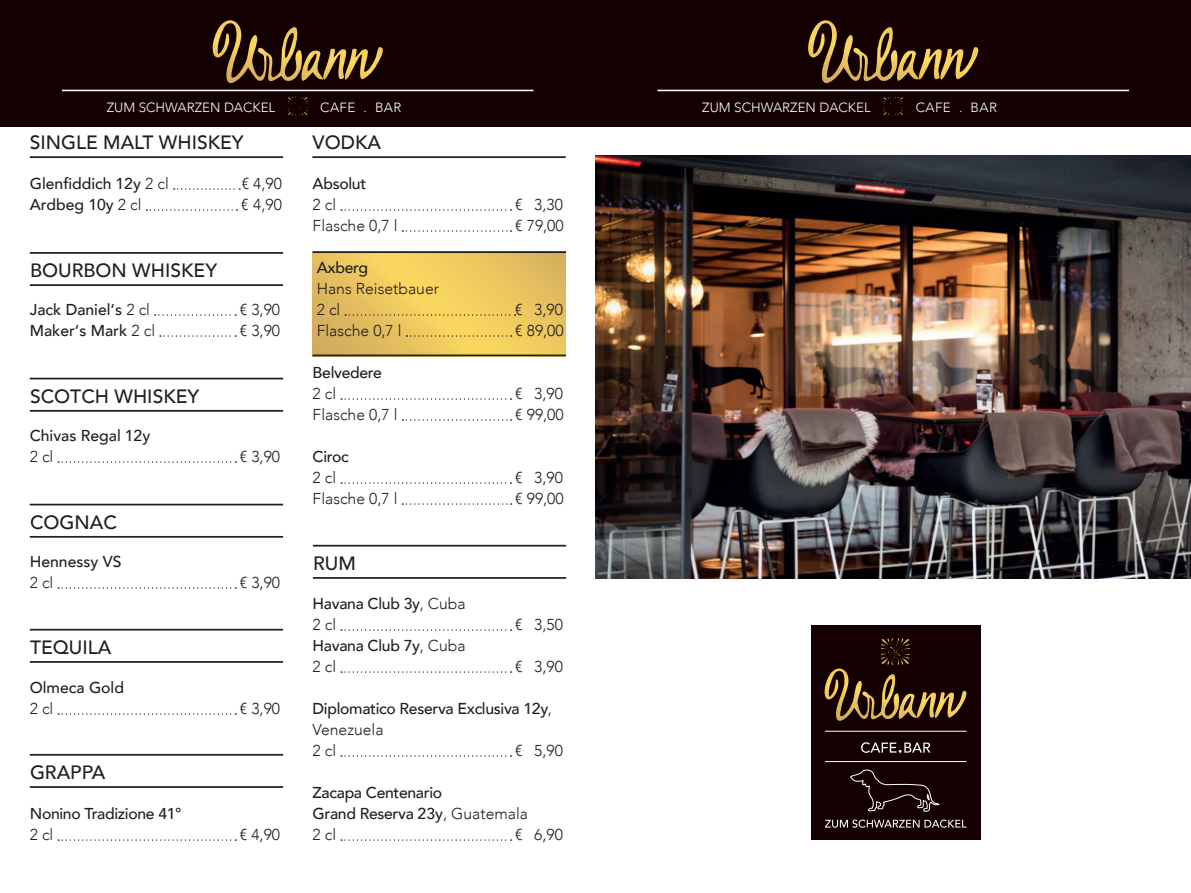
<style>
.page{position:relative;width:1191px;height:893px;background:#fff}
.page>*{position:absolute;margin:0;border:0;box-sizing:border-box;transform-origin:0 0}
.t1{font:500 19.25px "Avenir";color:#231f20}
.t2{font:300 15.75px/21px "Avenir";color:#231f20}
.t3{font:500 15.75px/21px "Avenir";letter-spacing:-.02em;color:#231f20}
.t4{font:500 15.75px "Avenir";color:#231f20}
.t5{font:300 13.3px "Avenir";color:#fff}
.s1{font-weight:300}
</style>
<div class="page">
<div style="left:0;top:0;width:610px;height:126px;background:#140000"></div>
<div style="left:580px;top:0;width:611px;height:126px;background:#140000"></div>
<hr style="left:62px;top:90px;width:471px;height:1px;background:#fff">
<svg style="left:213px;top:20px;width:170px;height:70px"></svg>
<svg style="left:288px;top:96px;width:20px;height:20px"></svg>
<hr style="left:657px;top:90px;width:472px;height:1px;background:#fff">
<svg style="left:807px;top:20px;width:174px;height:70px"></svg>
<svg style="left:883px;top:96px;width:20px;height:20px"></svg>
<svg style="left:313px;top:253px;width:253px;height:102px"></svg>
<hr style="left:313px;top:251px;width:253px;height:2px;background:#231f20">
<hr style="left:313px;top:355px;width:253px;height:1px;background:#231f20">
<hr style="left:30px;top:156px;width:253px;height:2px;background:#231f20">
<hr style="left:312px;top:156px;width:254px;height:2px;background:#231f20">
<svg style="left:174px;top:188px;width:66px;height:2px"></svg>
<svg style="left:146px;top:209px;width:91px;height:2px"></svg>
<svg style="left:155px;top:314px;width:81px;height:2px"></svg>
<svg style="left:160px;top:335px;width:76px;height:2px"></svg>
<svg style="left:58px;top:461px;width:178px;height:2px"></svg>
<svg style="left:58px;top:587px;width:178px;height:2px"></svg>
<svg style="left:58px;top:713px;width:178px;height:2px"></svg>
<svg style="left:58px;top:839px;width:178px;height:2px"></svg>
<svg style="left:341px;top:209px;width:170px;height:2px"></svg>
<svg style="left:402px;top:230px;width:109px;height:2px"></svg>
<svg style="left:345px;top:314px;width:170px;height:2px"></svg>
<svg style="left:406px;top:335px;width:105px;height:2px"></svg>
<svg style="left:341px;top:398px;width:170px;height:2px"></svg>
<svg style="left:402px;top:419px;width:109px;height:2px"></svg>
<svg style="left:341px;top:482px;width:170px;height:2px"></svg>
<svg style="left:402px;top:503px;width:109px;height:2px"></svg>
<svg style="left:341px;top:629px;width:170px;height:2px"></svg>
<svg style="left:341px;top:671px;width:170px;height:2px"></svg>
<svg style="left:341px;top:755px;width:170px;height:2px"></svg>
<svg style="left:341px;top:839px;width:170px;height:2px"></svg>
<hr style="left:313px;top:545px;width:253px;height:2px;background:#231f20">
<hr style="left:313px;top:577px;width:253px;height:2px;background:#231f20">
<hr style="left:30px;top:504px;width:253px;height:1px;background:#231f20">
<hr style="left:30px;top:536px;width:253px;height:2px;background:#231f20">
<hr style="left:30px;top:252px;width:253px;height:2px;background:#231f20">
<hr style="left:30px;top:284px;width:253px;height:2px;background:#231f20">
<hr style="left:30px;top:378px;width:253px;height:1px;background:#231f20">
<hr style="left:30px;top:410px;width:253px;height:2px;background:#231f20">
<hr style="left:30px;top:629px;width:253px;height:2px;background:#231f20">
<hr style="left:30px;top:661px;width:253px;height:2px;background:#231f20">
<hr style="left:30px;top:754px;width:253px;height:2px;background:#231f20">
<hr style="left:30px;top:786px;width:253px;height:2px;background:#231f20">
<img style="left:595px;top:155px;width:596px;height:424px">
<div style="left:811px;top:625px;width:169px;height:215px;background:#140000"></div>
<svg style="left:861px;top:742px;width:69px;height:11px"></svg>
<hr style="left:825px;top:731px;width:141px;height:1px;background:#fff">
<hr style="left:825px;top:761px;width:141px;height:1px;background:#fff">
<svg style="left:824px;top:638px;width:143px;height:83px"></svg>
<svg style="left:825px;top:769px;width:141px;height:59px"></svg>
<p class="t5" style="left:107px;top:99px;width:170px">ZUM SCHWARZEN DACKEL</p>
<p class="t5" style="left:320px;top:99px;width:83px">CAFE . BAR</p>
<p class="t5" style="left:702px;top:99px;width:170px">ZUM SCHWARZEN DACKEL</p>
<p class="t5" style="left:915px;top:99px;width:83px">CAFE . BAR</p>
<p class="t1" style="left:30px;top:125px;width:215px">SINGLE MALT WHISKEY</p>
<p class="t1" style="left:313px;top:125px;width:70px">VODKA</p>
<p class="t4" style="left:30px;top:170px;width:141px">Glenfiddich 12y <span class="s1">2 cl</span></p>
<p class="t2" style="left:242px;top:173px;width:42px">€ 4,90</p>
<p class="t4" style="left:30px;top:191px;width:113px">Ardbeg 10y <span class="s1">2 cl</span></p>
<p class="t2" style="left:241px;top:194px;width:42px">€ 4,90</p>
<p class="t3" style="left:313px;top:172px;width:55px">Absolut</p>
<p class="t2" style="left:313px;top:194px;width:25px">2 cl</p>
<p class="t2" style="left:515px;top:194px;width:49px">€ 3,30</p>
<p class="t2" style="left:313px;top:215px;width:86px">Flasche 0,7 l</p>
<p class="t2" style="left:515px;top:215px;width:50px">€ 79,00</p>
<p class="t3" style="left:317px;top:256px;width:53px">Axberg</p>
<p class="t2" style="left:317px;top:278px;width:124px">Hans Reisetbauer<br>2 cl</p>
<p class="t1" style="left:30px;top:254px;width:189px">BOURBON WHISKEY</p>
<p class="t4" style="left:30px;top:296px;width:122px">Jack Daniel‘s <span class="s1">2 cl</span></p>
<p class="t2" style="left:240px;top:299px;width:42px">€ 3,90</p>
<p class="t4" style="left:30px;top:317px;width:127px">Maker‘s Mark <span class="s1">2 cl</span></p>
<p class="t2" style="left:240px;top:320px;width:42px">€ 3,90</p>
<p class="t2" style="left:515px;top:299px;width:49px">€ 3,90</p>
<p class="t2" style="left:317px;top:320px;width:86px">Flasche 0,7 l</p>
<p class="t2" style="left:515px;top:320px;width:50px">€ 89,00</p>
<p class="t3" style="left:313px;top:361px;width:71px">Belvedere</p>
<p class="t2" style="left:313px;top:383px;width:25px">2 cl</p>
<p class="t2" style="left:515px;top:383px;width:49px">€ 3,90</p>
<p class="t2" style="left:313px;top:404px;width:86px">Flasche 0,7 l</p>
<p class="t2" style="left:515px;top:404px;width:50px">€ 99,00</p>
<p class="t3" style="left:313px;top:445px;width:38px">Ciroc</p>
<p class="t2" style="left:313px;top:467px;width:25px">2 cl</p>
<p class="t2" style="left:515px;top:467px;width:49px">€ 3,90</p>
<p class="t2" style="left:313px;top:488px;width:86px">Flasche 0,7 l</p>
<p class="t2" style="left:515px;top:488px;width:50px">€ 99,00</p>
<p class="t1" style="left:30px;top:379px;width:171px">SCOTCH WHISKEY</p>
<p class="t4" style="left:30px;top:422px;width:122px">Chivas Regal 12y</p>
<p class="t2" style="left:30px;top:446px;width:25px">2 cl</p>
<p class="t2" style="left:240px;top:446px;width:42px">€ 3,90</p>
<p class="t1" style="left:30px;top:505px;width:88px">COGNAC</p>
<p class="t4" style="left:30px;top:548px;width:93px">Hennessy VS</p>
<p class="t2" style="left:30px;top:572px;width:25px">2 cl</p>
<p class="t2" style="left:240px;top:572px;width:42px">€ 3,90</p>
<p class="t1" style="left:30px;top:631px;width:83px">TEQUILA</p>
<p class="t4" style="left:30px;top:674px;width:96px">Olmeca Gold</p>
<p class="t2" style="left:30px;top:698px;width:25px">2 cl</p>
<p class="t2" style="left:240px;top:698px;width:42px">€ 3,90</p>
<p class="t1" style="left:30px;top:756px;width:77px">GRAPPA</p>
<p class="t3" style="left:30px;top:802px;width:153px">Nonino Tradizione 41°</p>
<p class="t2" style="left:30px;top:824px;width:25px">2 cl</p>
<p class="t2" style="left:240px;top:824px;width:42px">€ 4,90</p>
<p class="t1" style="left:313px;top:547px;width:44px">RUM</p>
<p class="t3" style="left:313px;top:592px;width:154px">Havana Club 3y<span class="s1">, Cuba<br>2 cl</span></p>
<p class="t2" style="left:515px;top:614px;width:49px">€ 3,50</p>
<p class="t3" style="left:313px;top:634px;width:154px">Havana Club 7y<span class="s1">, Cuba<br>2 cl</span></p>
<p class="t2" style="left:515px;top:656px;width:49px">€ 3,90</p>
<p class="t3" style="left:313px;top:697px;width:241px">Diplomatico Reserva Exclusiva 12y<span class="s1">,<br>Venezuela<br>2 cl</span></p>
<p class="t2" style="left:515px;top:740px;width:49px">€ 5,90</p>
<p class="t3" style="left:313px;top:781px;width:217px">Zacapa Centenario<br>Grand Reserva 23y<span class="s1">, Guatemala<br>2 cl</span></p>
<p class="t2" style="left:515px;top:824px;width:49px">€ 6,90</p>
</div>
